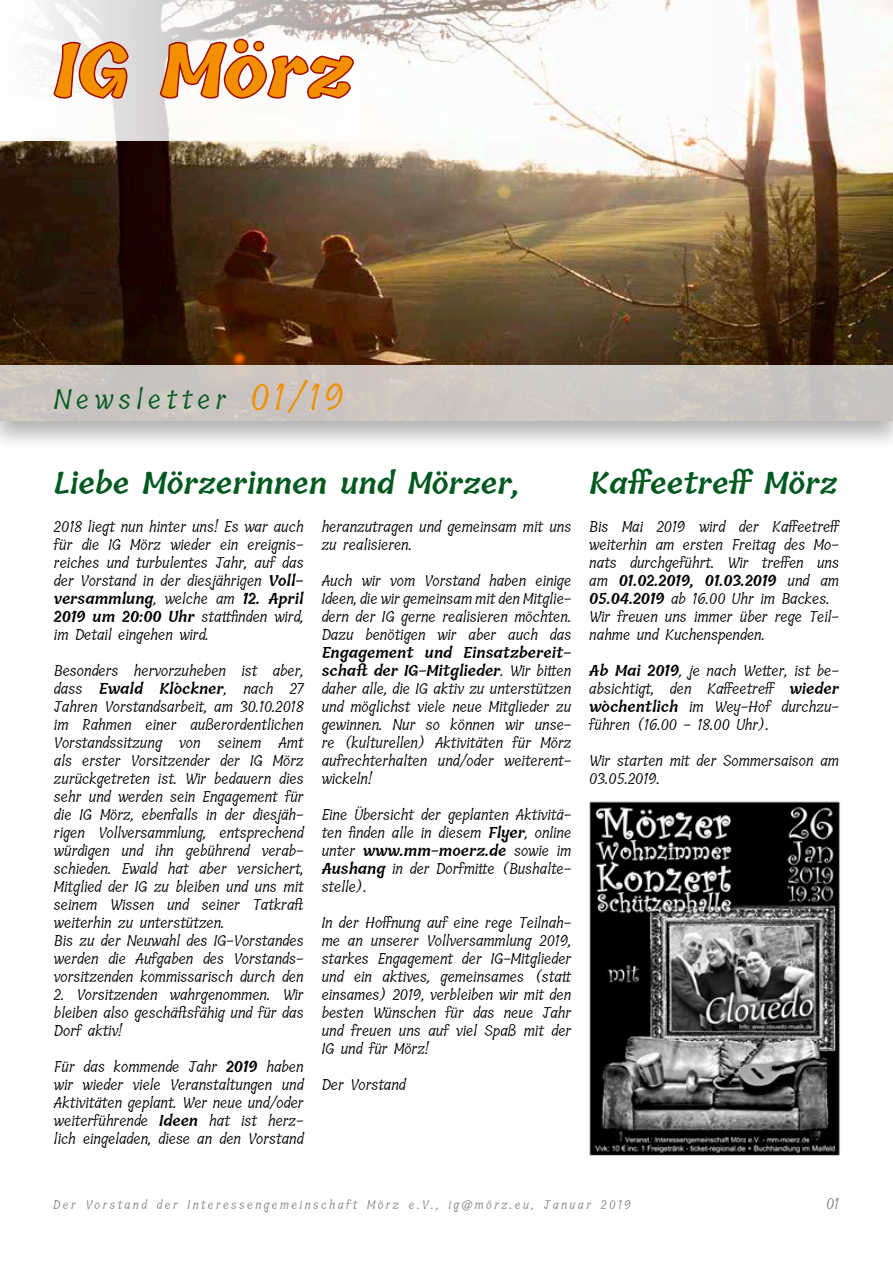
<style>
.page{position:relative;width:893px;height:1263px;background:#fff}
.page>*{position:absolute;margin:0;border:0;box-sizing:border-box;transform-origin:0 0}
.t1{font:700 72px "Tillana";color:#f29000}
.t2{font:36px "Tillana";color:#f29000}
.t3{font:600 30px "Tillana";color:#00591f}
.t4{font:27px "Tillana";letter-spacing:.2em;color:#00591f}
.t5{font:15px/18px "Tillana";color:#000;text-align:justify}
.t6{font:15px "Tillana";color:#838483}
.t7{font:12px "Tillana";letter-spacing:.2em;color:#838483}
.s1{font-weight:600}
</style>
<div class="page">
<img style="left:589px;top:801px;width:251px;height:355px">
<div style="left:0;top:0;width:893px;height:453px;background:#000;opacity:.3"></div>
<img style="left:0;top:140px;width:893px;height:226px">
<div style="left:0;top:366px;width:893px;height:55px;background:#cdc6bf"></div>
<svg style="left:0;top:0;width:893px;height:140px"></svg>
<svg style="left:52px;top:40px;width:78px;height:61px"></svg>
<svg style="left:158px;top:37px;width:198px;height:64px"></svg>
<svg style="left:178px;top:471px;width:4px;height:4px"></svg>
<svg style="left:443px;top:471px;width:4px;height:4px"></svg>
<svg style="left:800px;top:471px;width:4px;height:4px"></svg>
<h1 class="t1" style="left:54px;top:16px;width:300px">IG Mörz</h1>
<h3 class="t4" style="left:54px;top:381px;width:174px">Newsletter</h3>
<h2 class="t2" style="left:250px;top:372px;width:96px">01/19</h2>
<h3 class="t3" style="left:54px;top:461px;width:467px">Liebe Mörzerinnen und Mörzer,</h3>
<p class="t5" style="left:54px;top:517px;width:251px">2018 liegt nun hinter uns! Es war auch für die IG Mörz wieder ein ereignis&shy;reiches und turbulentes Jahr, auf das der Vorstand in der diesjährigen <span class="s1">Voll&shy;versammlung</span>, welche am <span class="s1">12. April 2019 um 20:00 Uhr</span> stattfinden wird, im Detail eingehen wird.</p>
<p class="t5" style="left:54px;top:661px;width:252px;text-align:left">Besonders hervorzuheben ist aber, dass <span class="s1">Ewald Klöckner</span>, nach 27<br>Jahren Vorstandsarbeit, am 30.10.2018 im Rahmen einer außerordentlichen Vorstandssitzung von seinem Amt als erster Vorsitzender der IG Mörz zurückgetreten ist. Wir bedauern dies sehr und werden sein Engagement für die IG Mörz, ebenfalls in der diesjäh&shy;rigen Vollversammlung, entsprechend würdigen und ihn gebührend verab&shy;schieden. Ewald hat aber versichert, Mitglied der IG zu bleiben und uns mit seinem Wissen und seiner Tatkraft weiterhin zu unterstützen.<br>Bis zu der Neuwahl des IG-Vorstandes werden die Aufgaben des Vorstands&shy;vorsitzenden kommissarisch durch den</p>
<p class="t5" style="left:54px;top:985px;width:251px">2. Vorsitzenden wahrgenommen. Wir bleiben also geschäftsfähig und für das Dorf aktiv!</p>
<p class="t5" style="left:54px;top:1057px;width:251px">Für das kommende Jahr <span class="s1">2019</span> haben wir wieder viele Veranstaltungen und Aktivitäten geplant. Wer neue und/oder weiterführende <span class="s1">Ideen</span> hat ist herz&shy;lich eingeladen, diese an den Vorstand</p>
<p class="t5" style="left:322px;top:517px;width:251px">heranzutragen und gemeinsam mit uns zu realisieren.</p>
<p class="t5" style="left:322px;top:571px;width:251px">Auch wir vom Vorstand haben einige Ideen, die wir gemeinsam mit den Mitglie&shy;dern der IG gerne realisieren möchten.<br>Dazu benötigen wir aber auch das</p>
<p class="t5" style="left:322px;top:643px;width:251px"><span class="s1">Engagement und Einsatzbereit&shy;schaft der IG-Mitglieder</span>. Wir bitten daher alle, die IG aktiv zu unterstützen und möglichst viele neue Mitglieder zu gewinnen. Nur so können wir unse&shy;re (kulturellen) Aktivitäten für Mörz aufrechterhalten und/oder weiterent&shy;wickeln!</p>
<p class="t5" style="left:322px;top:805px;width:251px">Eine Übersicht der geplanten Aktivitä&shy;ten finden alle in diesem <span class="s1">Flyer</span>, online unter <span class="s1">www.mm-moerz.de</span> sowie im <span class="s1">Aushang</span> in der Dorfmitte (Bushalte&shy;stelle).</p>
<p class="t5" style="left:322px;top:913px;width:251px">In der Hoffnung auf eine rege Teilnah&shy;me an unserer Vollversammlung 2019, starkes Engagement der IG-Mitglieder und ein aktives, gemeinsames (statt einsames) 2019, verbleiben wir mit den besten Wünschen für das neue Jahr und freuen uns auf viel Spaß mit der IG und für Mörz!</p>
<p class="t5" style="left:322px;top:1075px;width:86px">Der Vorstand</p>
<h3 class="t3" style="left:589px;top:461px;width:250px">Kaffeetreff Mörz</h3>
<p class="t5" style="left:589px;top:517px;width:253px;text-align:left">Bis Mai 2019 wird der Kaffeetreff weiterhin am ersten Freitag des Mo&shy;nats durchgeführt. Wir treffen uns am <span class="s1">01.02.2019, 01.03.2019</span> und am <span class="s1">05.04.2019</span> ab 16.00 Uhr im Backes.<br>Wir freuen uns immer über rege Teil&shy;nahme und Kuchenspenden.</p>
<p class="t5" style="left:589px;top:661px;width:251px"><span class="s1">Ab Mai 2019</span>, je nach Wetter, ist be&shy;absichtigt, den Kaffeetreff <span class="s1">wieder wöchentlich</span> im Wey-Hof durchzu&shy;führen (16.00 - 18.00 Uhr).</p>
<p class="t5" style="left:589px;top:751px;width:251px">Wir starten mit der Sommersaison am<br>03.05.2019.</p>
<p class="t7" style="left:53px;top:1196px;width:579px">Der Vorstand der Interessengemeinschaft Mörz e.V., ig@mörz.eu, Januar 2019</p>
<p class="t6" style="left:826px;top:1193px;width:14px">01</p>
</div>
